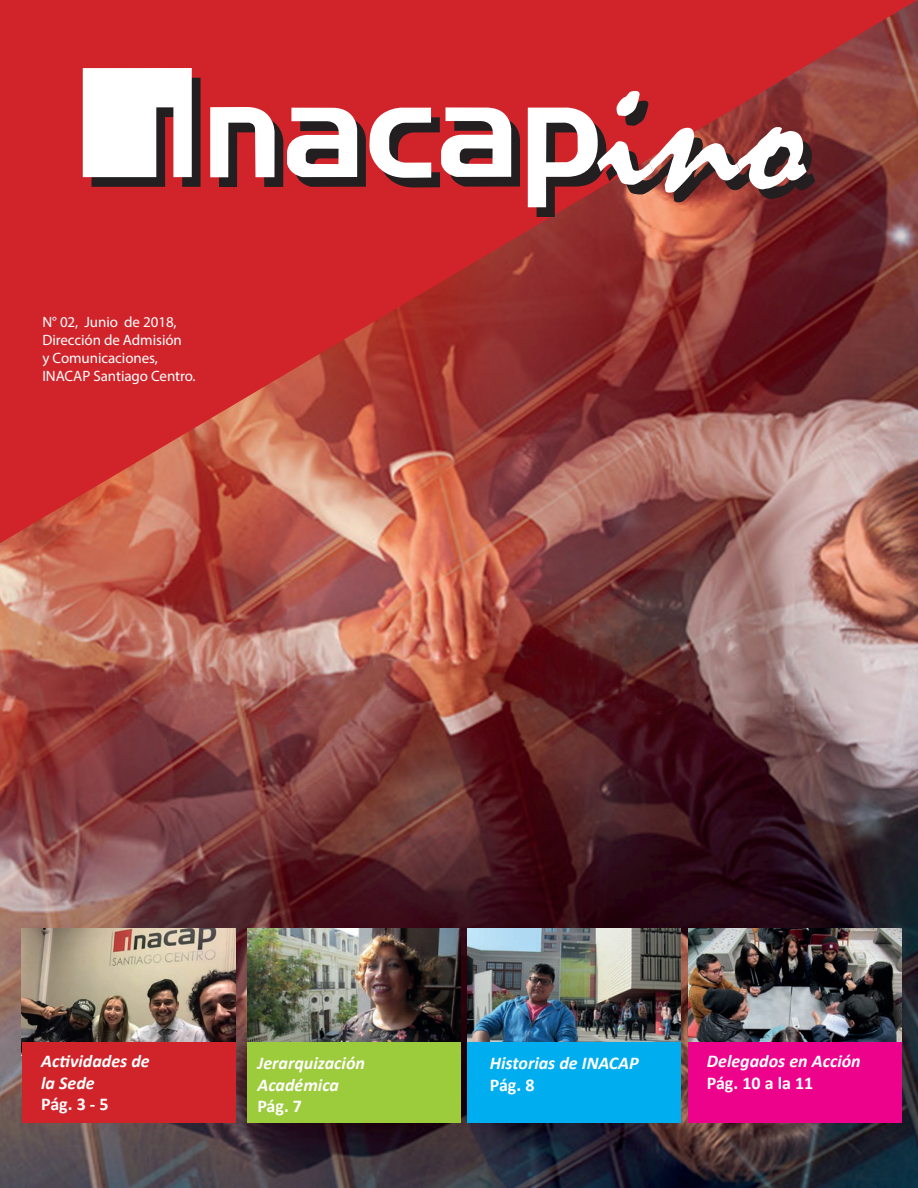
<style>
.page{position:relative;width:918px;height:1188px;background:#fff}
.page>*{position:absolute;margin:0;border:0;box-sizing:border-box;transform-origin:0 0}
.t1{font:187.65px "Mistral";color:#fff}
.t2{font:italic 700 18px/21.6px "Calibri";color:#fff}
.t3{font:700 18px "Calibri";color:#fff}
.t4{font:15px/18px "Myriad Pro";letter-spacing:-.005em;color:#fff}
</style>
<div class="page">
<img style="left:0;top:0;width:918px;height:1188px">
<img style="left:688px;top:928px;width:213px;height:114px">
<img style="left:467px;top:928px;width:213px;height:114px">
<img style="left:248px;top:928px;width:213px;height:114px">
<img style="left:0;top:0;width:917px;height:543px">
<svg style="left:83px;top:68px;width:118px;height:119px"></svg>
<svg style="left:210px;top:107px;width:310px;height:80px"></svg>
<svg style="left:528px;top:108px;width:80px;height:109px"></svg>
<div style="left:248px;top:1042px;width:213px;height:81px;background:#9ccb3b"></div>
<div style="left:467px;top:1042px;width:213px;height:81px;background:#00aeef"></div>
<div style="left:688px;top:1042px;width:213px;height:81px;background:#ed028c"></div>
<img style="left:21px;top:928px;width:215px;height:128px">
<div style="left:23px;top:1042px;width:213px;height:81px;background:#d1232a"></div>
<p class="t4" style="left:42px;top:313px;width:155px">N° 02, Junio de 2018,<br>Dirección de Admisión<br>y Comunicaciones,<br>INACAP Santiago Centro.</p>
<h1 class="t1" style="left:600px;top:18px;width:207px">ino</h1>
<p class="t2" style="left:41px;top:1050px;width:110px">Actividades de la Sede</p>
<p class="t3" style="left:41px;top:1092px;width:69px">Pág. 3 - 5</p>
<p class="t2" style="left:257px;top:1052px;width:109px">Jerarquización<br>Académica</p>
<p class="t3" style="left:257px;top:1094px;width:46px">Pág. 7</p>
<p class="t2" style="left:490px;top:1052px;width:150px">Historias de INACAP</p>
<p class="t3" style="left:490px;top:1072px;width:46px">Pág. 8</p>
<p class="t2" style="left:707px;top:1050px;width:155px">Delegados en Acción</p>
<p class="t3" style="left:707px;top:1070px;width:108px">Pág. 10 a la 11</p>
</div>
